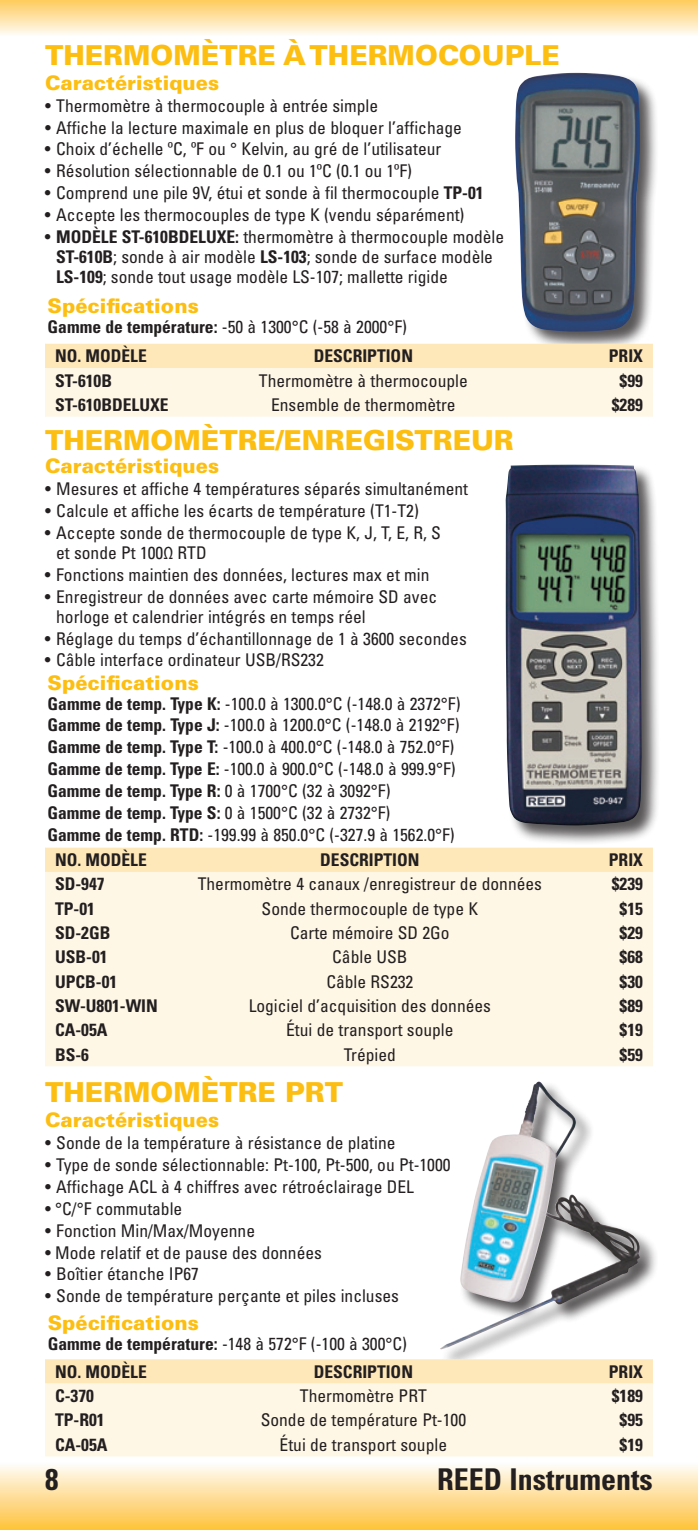
<style>
.page{position:relative;width:698px;height:1530px;background:#fff}
.page>*{position:absolute;margin:0;border:0;box-sizing:border-box;transform-origin:0 0}
.t1{font:700 condensed 30px "Univers LT Std";color:#231f20}
.t2{font:900 27.5px "Univers LT Std";color:#fdbe12}
.t3{font:900 20px "Univers LT Std";color:#fdbe12}
.t4{font:condensed 17.5px/21.8px "Univers LT Std";color:#231f20}
.t5{font:700 condensed 17.5px "Univers LT Std";color:#231f20}
.s1{font-weight:700}
</style>
<div class="page">
<div style="left:0;top:0;width:698px;height:36px;background:linear-gradient(to bottom,#fecb5d,#fefaf1)"></div>
<div style="left:0;top:1462px;width:698px;height:68px;background:linear-gradient(to bottom,#fefdfc,#fec33e)"></div>
<div style="left:504px;top:463px;width:156px;height:381px;background:#231f20;opacity:.75"></div>
<img style="left:505px;top:465px;width:136px;height:361px">
<div style="left:45px;top:848px;width:607px;height:24px;background:#fee8ba"></div>
<div style="left:45px;top:872px;width:607px;height:194px;background:#fef7e6"></div>
<div style="left:514px;top:71px;width:145px;height:279px;background:#231f20;opacity:.75"></div>
<img style="left:515px;top:73px;width:124px;height:259px">
<svg style="left:45px;top:344px;width:607px;height:73px;background:#fef2d7"></svg>
<div style="left:438px;top:1080px;width:219px;height:287px;background:#231f20;opacity:.75"></div>
<img style="left:439px;top:1082px;width:203px;height:268px">
<svg style="left:45px;top:1359px;width:607px;height:25px;background:#fde8bc"></svg>
<div style="left:45px;top:1384px;width:607px;height:72px;background:#fef7e6"></div>
<p class="t2" style="left:45px;top:38px;width:516px">Thermomètre à thermocouple</p>
<p class="t3" style="left:45px;top:70px;width:176px">Caractéristiques</p>
<p class="t4" style="left:45px;top:94px;width:334px">• Thermomètre à thermocouple à entrée simple</p>
<p class="t4" style="left:45px;top:116px;width:418px">• Affiche la lecture maximale en plus de bloquer l’affichage</p>
<p class="t4" style="left:45px;top:138px;width:398px">• Choix d’échelle ºC, ºF ou ° Kelvin, au gré de l’utilisateur</p>
<p class="t4" style="left:45px;top:160px;width:368px">• Résolution sélectionnable de 0.1 ou 1ºC (0.1 ou 1ºF)</p>
<p class="t4" style="left:45px;top:182px;width:440px">• Comprend une pile 9V, étui et sonde à fil thermocouple <span class="s1">TP-01</span></p>
<p class="t4" style="left:45px;top:204px;width:421px">• Accepte les thermocouples de type K (vendu séparément)</p>
<p class="t4" style="left:56px;top:226px;width:449px;line-height:20px;text-indent:-11px">• <span class="s1">MODÈLE ST-610BDELUXE:</span> thermomètre à thermocouple modèle<br><span class="s1">ST-610B</span>; sonde à air modèle <span class="s1">LS-103</span>; sonde de surface modèle<br><span class="s1">LS-109</span>; sonde tout usage modèle LS-107; mallette rigide</p>
<p class="t3" style="left:48px;top:293px;width:153px">Spécifications</p>
<p class="t4" style="left:48px;top:315px;width:361px"><span class="s1">Gamme de température:</span> -50 à 1300°C (-58 à 2000°F)</p>
<p class="t5" style="left:55px;top:345px;width:93px">NO. MODÈLE</p>
<p class="t5" style="left:314px;top:345px;width:82px">Descri ption</p>
<p class="t5" style="left:608px;top:345px;width:36px">PRIX</p>
<p class="t5" style="left:55px;top:370px;width:59px">ST-610B</p>
<p class="t4" style="left:259px;top:369px;width:210px">Thermomètre à thermocouple</p>
<p class="t5" style="left:619px;top:370px;width:25px">$99</p>
<p class="t5" style="left:55px;top:394px;width:115px">ST-610BDELUXE</p>
<p class="t4" style="left:271px;top:394px;width:186px">Ensemble de thermomètre</p>
<p class="t5" style="left:611px;top:394px;width:33px">$289</p>
<p class="t2" style="left:45px;top:423px;width:470px">Thermomètre/enregistreur</p>
<p class="t3" style="left:45px;top:454px;width:176px">Caractéristiques</p>
<p class="t4" style="left:45px;top:478px;width:424px">• Mesures et affiche 4 températures séparés simultanément</p>
<p class="t4" style="left:45px;top:500px;width:375px">• Calcule et affiche les écarts de température (T1-T2)</p>
<p class="t4" style="left:56px;top:523px;width:386px;line-height:20px;text-indent:-11px">• Accepte sonde de thermocouple de type K, J, T, E, R, S et sonde Pt 100Ω RTD</p>
<p class="t4" style="left:45px;top:564px;width:386px">• Fonctions maintien des données, lectures max et min</p>
<p class="t4" style="left:56px;top:586px;width:382px;line-height:20px;text-indent:-11px">• Enregistreur de données avec carte mémoire SD avec horloge et calendrier intégrés en temps réel</p>
<p class="t4" style="left:45px;top:627px;width:423px">• Réglage du temps d’échantillonnage de 1 à 3600 secondes</p>
<p class="t4" style="left:45px;top:649px;width:280px">• Câble interface ordinateur USB/RS232</p>
<p class="t3" style="left:48px;top:670px;width:153px">Spécifications</p>
<p class="t4" style="left:47px;top:692px;width:414px"><span class="s1">Gamme de temp. Type K:</span> -100.0 à 1300.0°C (-148.0 à 2372°F)<br><span class="s1">Gamme de temp. Type J:</span> -100.0 à 1200.0°C (-148.0 à 2192°F)<br><span class="s1">Gamme de temp. Type T:</span> -100.0 à 400.0°C (-148.0 à 752.0°F)<br><span class="s1">Gamme de temp. Type E:</span> -100.0 à 900.0°C (-148.0 à 999.9°F)<br><span class="s1">Gamme de temp. Type R:</span> 0 à 1700°C (32 à 3092°F)<br><span class="s1">Gamme de temp. Type S:</span> 0 à 1500°C (32 à 2732°F)<br><span class="s1">Gamme de temp. RTD:</span> -199.99 à 850.0°C (-327.9 à 1562.0°F)</p>
<p class="t5" style="left:55px;top:849px;width:93px">NO. MODÈLE</p>
<p class="t5" style="left:320px;top:849px;width:82px">Descri ption</p>
<p class="t5" style="left:608px;top:849px;width:36px">PRIX</p>
<p class="t5" style="left:55px;top:873px;width:51px">SD-947</p>
<p class="t4" style="left:198px;top:873px;width:346px">Thermomètre 4 canaux /enregistreur de données</p>
<p class="t5" style="left:611px;top:873px;width:33px">$239</p>
<p class="t5" style="left:55px;top:898px;width:41px">TP-01</p>
<p class="t4" style="left:261px;top:897px;width:218px">Sonde thermocouple de type K</p>
<p class="t5" style="left:619px;top:898px;width:25px">$15</p>
<p class="t5" style="left:55px;top:922px;width:57px">SD-2GB</p>
<p class="t4" style="left:290px;top:922px;width:161px">Carte mémoire SD 2Go</p>
<p class="t5" style="left:619px;top:922px;width:25px">$29</p>
<p class="t5" style="left:55px;top:946px;width:54px">USB-01</p>
<p class="t4" style="left:332px;top:946px;width:77px">Câble USB</p>
<p class="t5" style="left:619px;top:946px;width:25px">$68</p>
<p class="t5" style="left:55px;top:971px;width:64px">UPCB-01</p>
<p class="t4" style="left:326px;top:970px;width:88px">Câble RS232</p>
<p class="t5" style="left:619px;top:971px;width:25px">$30</p>
<p class="t5" style="left:55px;top:995px;width:104px">SW-U801-WIN</p>
<p class="t4" style="left:249px;top:995px;width:244px">Logiciel d’acquisition des données</p>
<p class="t5" style="left:619px;top:995px;width:25px">$89</p>
<p class="t5" style="left:55px;top:1019px;width:54px">CA-05A</p>
<p class="t4" style="left:286px;top:1019px;width:169px">Étui de transport souple</p>
<p class="t5" style="left:619px;top:1019px;width:25px">$19</p>
<p class="t5" style="left:55px;top:1044px;width:36px">BS-6</p>
<p class="t4" style="left:344px;top:1043px;width:54px">Trépied</p>
<p class="t5" style="left:619px;top:1044px;width:25px">$59</p>
<p class="t2" style="left:45px;top:1075px;width:260px">Thermomètre PRT</p>
<p class="t3" style="left:45px;top:1108px;width:176px">Caractéristiques</p>
<p class="t4" style="left:45px;top:1132px;width:352px">• Sonde de la température à résistance de platine</p>
<p class="t4" style="left:45px;top:1154px;width:407px">• Type de sonde sélectionnable: Pt-100, Pt-500, ou Pt-1000</p>
<p class="t4" style="left:45px;top:1176px;width:370px">• Affichage ACL à 4 chiffres avec rétroéclairage DEL</p>
<p class="t4" style="left:45px;top:1198px;width:139px">• °C/°F commutable</p>
<p class="t4" style="left:45px;top:1219px;width:211px">• Fonction Min/Max/Moyenne</p>
<p class="t4" style="left:45px;top:1241px;width:278px">• Mode relatif et de pause des données</p>
<p class="t4" style="left:45px;top:1263px;width:155px">• Boîtier étanche IP67</p>
<p class="t4" style="left:45px;top:1285px;width:355px">• Sonde de température perçante et piles incluses</p>
<p class="t3" style="left:48px;top:1311px;width:153px">Spécifications</p>
<p class="t4" style="left:48px;top:1333px;width:361px"><span class="s1">Gamme de température:</span> -148 à 572°F (-100 à 300°C)</p>
<p class="t5" style="left:55px;top:1361px;width:93px">NO. MODÈLE</p>
<p class="t5" style="left:314px;top:1361px;width:82px">Descri ption</p>
<p class="t5" style="left:608px;top:1361px;width:36px">PRIX</p>
<p class="t5" style="left:55px;top:1385px;width:40px">C-370</p>
<p class="t4" style="left:300px;top:1385px;width:128px">Thermomètre PRT</p>
<p class="t5" style="left:611px;top:1385px;width:33px">$189</p>
<p class="t5" style="left:55px;top:1409px;width:51px">TP-R01</p>
<p class="t4" style="left:260px;top:1409px;width:207px">Sonde de température Pt-100</p>
<p class="t5" style="left:619px;top:1409px;width:25px">$95</p>
<p class="t5" style="left:55px;top:1434px;width:54px">CA-05A</p>
<p class="t4" style="left:279px;top:1433px;width:169px">Étui de transport souple</p>
<p class="t5" style="left:619px;top:1434px;width:25px">$19</p>
<p class="t1" style="left:45px;top:1461px;width:15px">8</p>
<p class="t1" style="left:437px;top:1461px;width:217px">REED Instruments</p>
</div>
